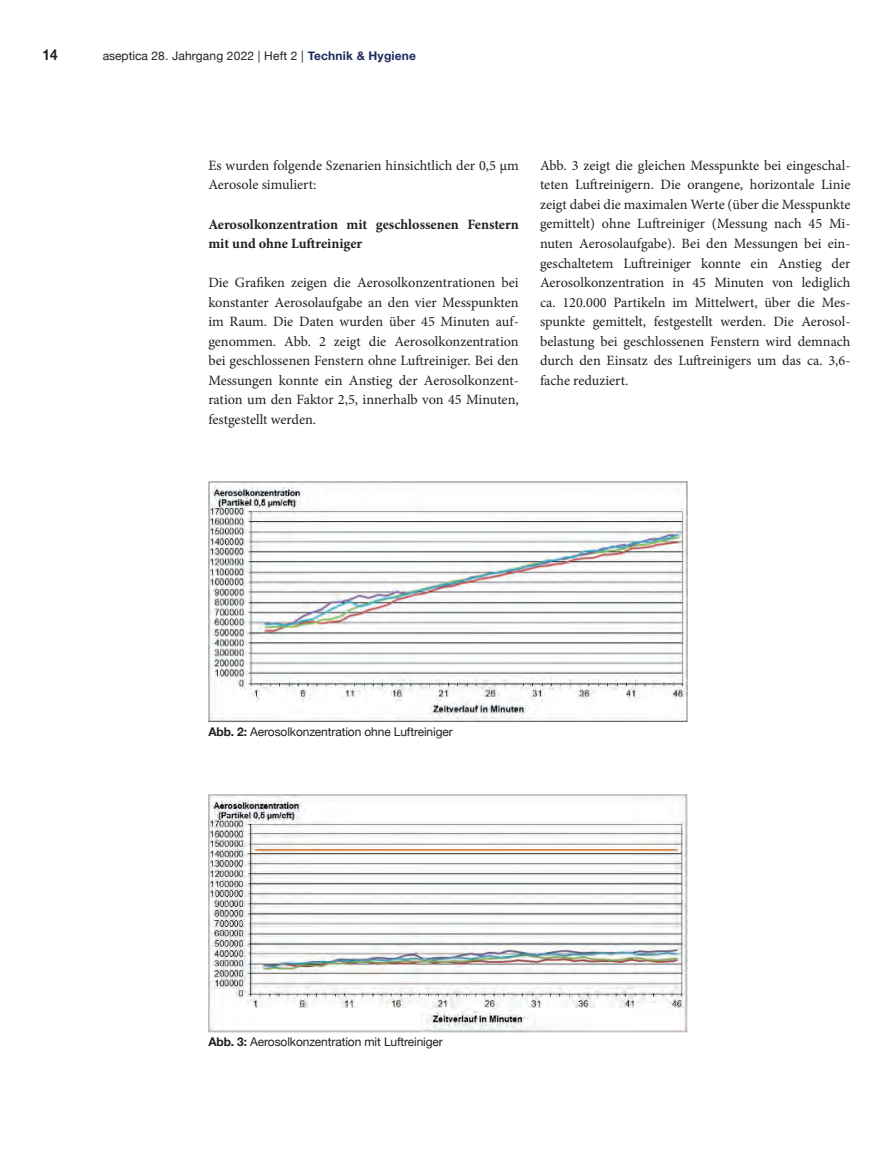
<style>
.page{position:relative;width:893px;height:1149px;background:#fff}
.page>*{position:absolute;margin:0;border:0;box-sizing:border-box;transform-origin:0 0}
.t1{font:700 15px "Helvetica Neue";color:#231f20;scale:.9 1}
.Fließtext{font:14.25px/19.5px "Minion Pro";color:#231f20;text-align:justify}
.Fließtext-2{font:700 14.25px/19.5px "Minion Pro";color:#231f20}
.BU{font:12px "Helvetica Neue";letter-spacing:-.01em;color:#231f20}
.BU-2{font:12px "Helvetica Neue";letter-spacing:.015em;color:#231f20}
.s1{font-weight:700;color:#222c5d}
.s2{font-weight:700}
</style>
<div class="page">
<img style="left:208px;top:481px;width:479px;height:241px">
<img style="left:208px;top:794px;width:479px;height:237px">
<p class="t1" style="left:43px;top:43px;width:18px">14</p>
<p class="BU-2" style="left:103px;top:47px;width:315px">aseptica 28. Jahrgang 2022 | Heft 2 | <span class="s1">Technik &amp; Hygiene</span></p>
<p class="Fließtext" style="left:208px;top:156px;width:312px">Es wurden folgende Szenarien hinsichtlich der 0,5 µm<br>Aerosole simuliert:</p>
<p class="Fließtext-2" style="left:208px;top:214px;width:312px">Aerosolkonzentration mit geschlossenen Fenstern mit und ohne Luftreiniger</p>
<p class="Fließtext" style="left:208px;top:273px;width:312px">Die Grafiken zeigen die Aerosolkonzentrationen bei konstanter Aerosolaufgabe an den vier Messpunkten im Raum. Die Daten wurden über 45 Minuten auf&shy;genommen. Abb. 2 zeigt die Aerosolkonzentration bei geschlossenen Fenstern ohne Luftreiniger. Bei den Messungen konnte ein Anstieg der Aerosolkonzent&shy;ration um den Faktor 2,5, innerhalb von 45 Minuten, festgestellt werden.</p>
<p class="Fließtext" style="left:540px;top:156px;width:312px">Abb. 3 zeigt die gleichen Messpunkte bei eingeschal&shy;teten Luftreinigern. Die orangene, horizontale Linie zeigt dabei die maximalen Werte (über die Messpunkte gemittelt) ohne Luftreiniger (Messung nach 45 Mi&shy;nuten Aerosolaufgabe). Bei den Messungen bei ein&shy;geschaltetem Luftreiniger konnte ein Anstieg der Aerosolkonzentration in 45 Minuten von lediglich ca. 120.000 Partikeln im Mittelwert, über die Mes&shy;spunkte gemittelt, festgestellt werden. Die Aerosol&shy;belastung bei geschlossenen Fenstern wird demnach durch den Einsatz des Luftreinigers um das ca. 3,6- fache reduziert.</p>
<p class="BU" style="left:208px;top:723px;width:246px"><span class="s2">Abb. 2:</span> Aerosolkonzentration ohne Luftreiniger</p>
<p class="BU" style="left:208px;top:1032px;width:236px"><span class="s2">Abb. 3:</span> Aerosolkonzentration mit Luftreiniger</p>
</div>
